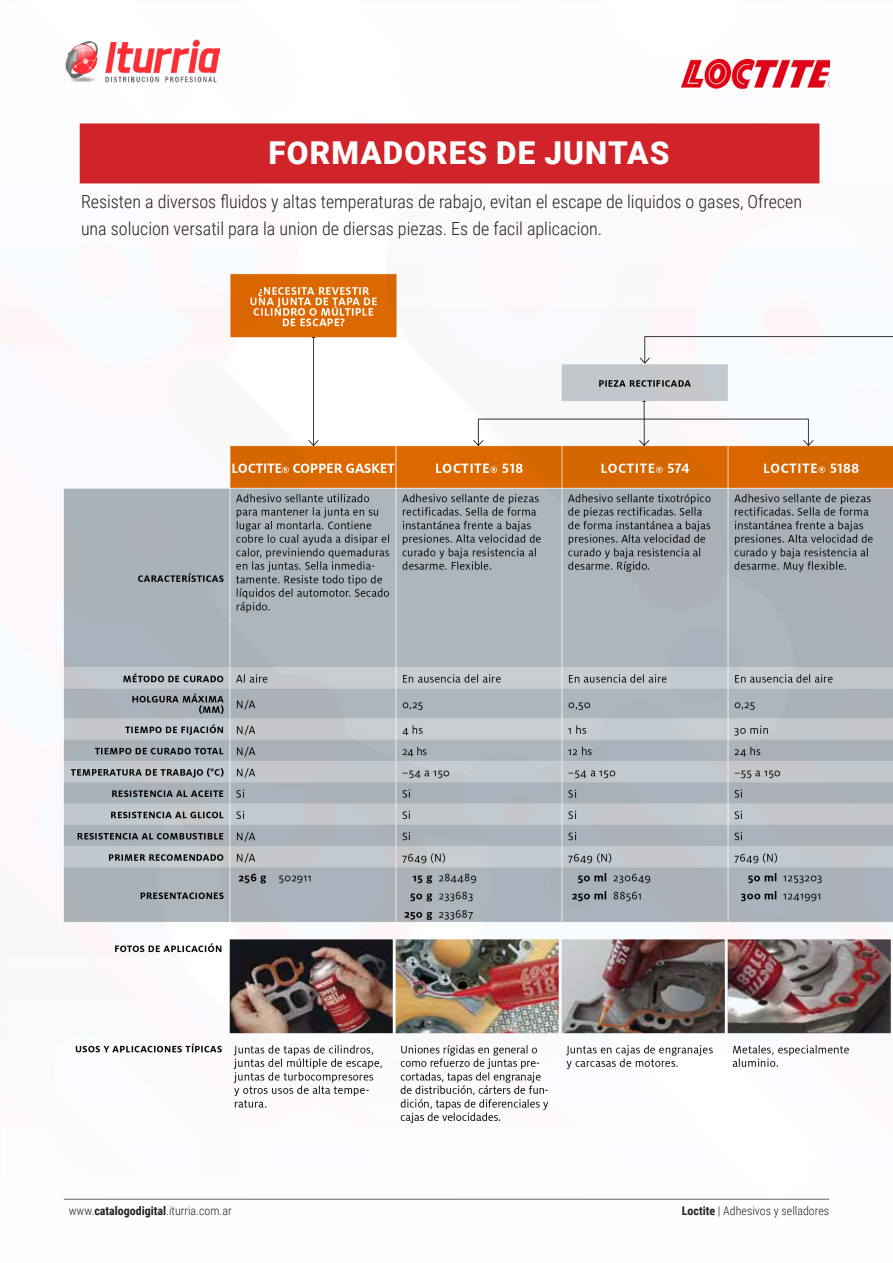
<style>
.page{position:relative;width:893px;height:1263px;background:#fff}
.page>*{position:absolute;margin:0;border:0;box-sizing:border-box;transform-origin:0 0}
.t1{font:900 31.5px "Roboto";letter-spacing:.035em;color:#fff}
.t2{font:300 18px/27px "Roboto Condensed";color:#231f20}
.t3{font:300 12px "Roboto Condensed";color:#231f20}
.s1{font-weight:700}
</style>
<div class="page">
<hr style="left:64px;top:1199px;width:765px;height:1px;background:#636366">
<img style="left:680px;top:58px;width:149px;height:32px">
<img style="left:65px;top:39px;width:155px;height:44px">
<img style="left:63px;top:273px;width:829px;height:926px">
<div style="left:80px;top:123px;width:739px;height:60px;background:#d1232a"></div>
<p class="t1" style="left:269px;top:131px;width:402px">FORMADORES DE JUNTAS</p>
<p class="t2" style="left:81px;top:187px;width:723px">Resisten a diversos fluidos y altas temperaturas de rabajo, evitan el escape de liquidos o gases, Ofrecen una solucion versatil para la union de diersas piezas. Es de facil aplicacion.</p>
<p class="t3" style="left:69px;top:1202px;width:165px">www.<span class="s1">catalogodigital</span>.iturria.com.ar</p>
<p class="t3" style="left:682px;top:1202px;width:149px"><span class="s1">Loctite</span> | Adhesivos y selladores</p>
</div>
